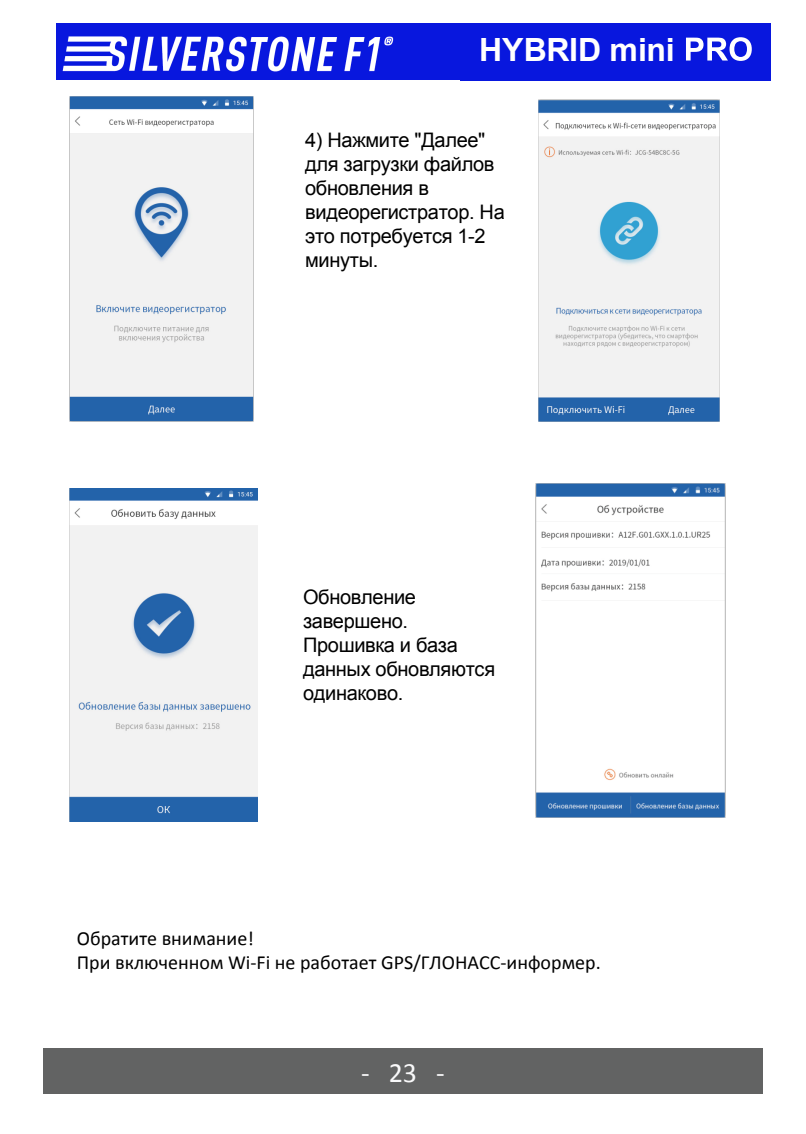
<style>
.page{position:relative;width:806px;height:1134px;background:#fff}
.page>*{position:absolute;margin:0;border:0;box-sizing:border-box;transform-origin:0 0}
.t1{font:700 32px "Arial";letter-spacing:-.005em;color:#fff}
.t2{font:28px "Calibri";color:#f9f9fa}
.t3{font:20px/24px "Arial";letter-spacing:-.015em;color:#000}
.t4{font:20px/24px "Calibri";color:#000}
</style>
<div class="page">
<div style="left:43px;top:1048px;width:719px;height:46px;background:#626363"></div>
<img style="left:538px;top:100px;width:181px;height:322px">
<img style="left:70px;top:489px;width:187px;height:332px">
<img style="left:535px;top:484px;width:189px;height:333px">
<img style="left:70px;top:97px;width:184px;height:325px">
<img style="left:56px;top:23px;width:714px;height:57px">
<svg style="left:685px;top:37px;width:66px;height:24px"></svg>
<h1 class="t1" style="left:479px;top:28px;width:197px">HYBRID mini</h1>
<p class="t3" style="left:305px;top:128px;width:201px">4) Нажмите "Далее" для загрузки файлов обновления в видеорегистратор. На это потребуется 1-2 минуты.</p>
<p class="t3" style="left:303px;top:585px;width:193px">Обновление завершено.<br>Прошивка и база данных обновляются одинаково.</p>
<p class="t4" style="left:77px;top:927px;width:525px">Обратите внимание!<br>При включенном Wi-Fi не работает GPS/ГЛОНАСС-информер.</p>
<h2 class="t2" style="left:361px;top:1055px;width:85px">- 23 -</h2>
</div>
